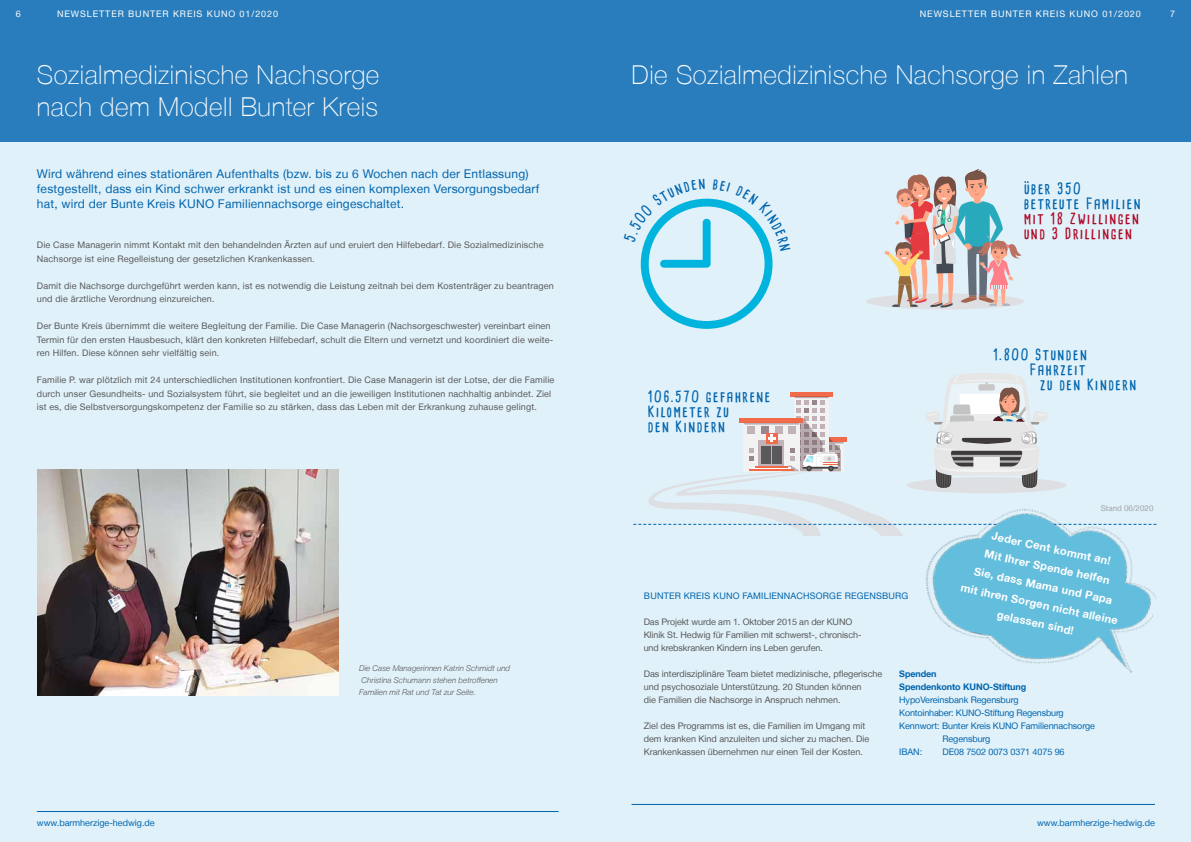
<style>
.page{position:relative;width:1191px;height:842px;background:#fff}
.page>*{position:absolute;margin:0;border:0;box-sizing:border-box;transform-origin:0 0}
.t1{font:100 26px/32px "Helvetica Neue LT";letter-spacing:.02em;color:#fff}
.t2{font:700 15px/15px "Cardenio Modern";letter-spacing:.1em;color:#0064ad}
.t3{font:700 15px/15px "Cardenio Modern";letter-spacing:.1em;color:#b10524}
.t4{font:12px/15px "Helvetica Neue LT";letter-spacing:.02em;color:#0064ad}
.t5{font:700 11.1px/19px "Helvetica Neue LT";color:#fff;text-align:center}
.t6{font:9px/13.5px "Helvetica Neue LT";letter-spacing:.02em;color:#58585a}
.t7{font:9px/13px "Helvetica Neue LT";color:#58585a}
.t8{font:9px "Helvetica Neue LT";letter-spacing:-.01em;color:#0064ad}
.t9{font:9px/13px "Helvetica Neue LT";letter-spacing:-.01em;color:#58585a}
.t10{font:9px "Helvetica Neue LT";letter-spacing:.1em;color:#fff}
.t11{font:700 9px/13px "Helvetica Neue LT";letter-spacing:-.01em;color:#0064ad}
.t12{font:italic 300 8px/12px "Helvetica Neue LT";color:#58585a}
.t13{font:8px "Helvetica Neue LT";color:#a1a2a4}
</style>
<div class="page">
<div style="left:0;top:142px;width:604px;height:700px;background:#e0f1f9"></div>
<hr style="left:37px;top:811px;width:521px;height:1px;background:#0064ad">
<div style="left:0;top:0;width:604px;height:142px;background:#297dbc"></div>
<div style="left:587px;top:142px;width:604px;height:700px;background:#e0f1f9"></div>
<div style="left:587px;top:0;width:604px;height:142px;background:#297dbc"></div>
<hr style="left:631px;top:804px;width:524px;height:1px;background:#0064ad">
<img style="left:37px;top:469px;width:302px;height:226px">
<div style="left:866px;top:293px;width:158px;height:16px;background:#dedfe2;border-radius:50%"></div>
<svg style="left:884px;top:169px;width:138px;height:139px"></svg>
<svg style="left:633px;top:373px;width:414px;height:163px"></svg>
<img style="left:901px;top:471px;width:256px;height:202px">
<svg style="left:640px;top:198px;width:133px;height:131px"></svg>
<p class="t10" style="left:16px;top:9px;width:7px">6</p>
<p class="t10" style="left:57px;top:9px;width:15px">Newsletter</p>
<p class="t10" style="left:128px;top:9px;width:8px">bunter</p>
<p class="t10" style="left:173px;top:9px;width:7px">kreis</p>
<p class="t10" style="left:207px;top:9px;width:8px">kuno</p>
<p class="t10" style="left:240px;top:9px;width:40px">01/2020</p>
<h1 class="t1" style="left:37px;top:58px;width:344px">Sozialmedizinische Nachsorge nach dem Modell Bunter Kreis</h1>
<p class="t4" style="left:37px;top:166px;width:504px">Wird während eines stationären Aufenthalts (bzw. bis zu 6 Wochen nach der Entlassung) festgestellt, dass ein Kind schwer erkrankt ist und es einen komplexen Versorgungsbedarf hat, wird der Bunte Kreis KUNO Familiennachsorge eingeschaltet.</p>
<p class="t6" style="left:37px;top:238px;width:508px">Die Case Managerin nimmt Kontakt mit den behandelnden Ärzten auf und eruiert den Hilfebedarf. Die Sozialmedizinische<br>Nachsorge ist eine Regelleistung der gesetzlichen Krankenkassen.</p>
<p class="t6" style="left:37px;top:278px;width:518px">Damit die Nachsorge durchgeführt werden kann, ist es notwendig die Leistung zeitnah bei dem Kostenträger zu beantragen und die ärztliche Verordnung einzureichen.</p>
<p class="t6" style="left:37px;top:319px;width:518px">Der Bunte Kreis übernimmt die weitere Begleitung der Familie. Die Case Managerin (Nachsorgeschwester) vereinbart einen<br>Termin für den ersten Hausbesuch, klärt den konkreten Hilfebedarf, schult die Eltern und vernetzt und koordiniert die weite&shy;ren Hilfen. Diese können sehr vielfältig sein.</p>
<p class="t6" style="left:37px;top:373px;width:519px">Familie P. war plötzlich mit 24 unterschiedlichen Institutionen konfrontiert. Die Case Managerin ist der Lotse, der die Familie durch unser Gesundheits- und Sozialsystem führt, sie begleitet und an die jeweiligen Institutionen nachhaltig anbindet. Ziel ist es, die Selbstversorgungskompetenz der Familie so zu stärken, dass das Leben mit der Erkrankung zuhause gelingt.</p>
<p class="t8" style="left:37px;top:818px;width:119px">www.barmherzige-hedwig.de</p>
<p class="t12" style="left:359px;top:662px;width:152px">Die Case Managerinnen Katrin Schmidt und<br>Christina Schumann stehen betroffenen<br>Familien mit Rat und Tat zur Seite.</p>
<p class="t10" style="left:920px;top:9px;width:15px">Newsletter</p>
<p class="t10" style="left:991px;top:9px;width:8px">bunter</p>
<p class="t10" style="left:1035px;top:9px;width:7px">kreis</p>
<p class="t10" style="left:1069px;top:9px;width:8px">kuno</p>
<p class="t10" style="left:1102px;top:9px;width:40px">01/2020</p>
<p class="t10" style="left:1170px;top:9px;width:7px">7</p>
<h1 class="t1" style="left:631px;top:58px;width:498px">Die Sozialmedizinische Nachsorge in Zahlen</h1>
<h2 class="t2" style="left:648px;top:389px;width:124px">106.570 gefahrene<br>Kilometer zu<br>den Kindern</h2>
<h2 class="t2" style="left:1024px;top:181px;width:118px">über 350<br>betreute Familien</h2>
<h2 class="t3" style="left:1024px;top:211px;width:116px">mit 18 Zwillingen und 3 Drillingen</h2>
<h2 class="t2" style="left:993px;top:346px;width:95px">1.800 Stunden</h2>
<h2 class="t2" style="left:1029px;top:361px;width:57px">Fahrzeit</h2>
<h2 class="t2" style="left:1040px;top:376px;width:98px">zu den Kindern</h2>
<p class="t13" style="left:1100px;top:503px;width:54px">Stand 06/2020</p>
<p class="t5" style="left:975px;top:522px;width:162px;rotate:12deg">Jeder Cent kommt an!<br>Mit Ihrer Spende helfen<br>Sie, dass Mama und Papa mit ihren Sorgen nicht alleine gelassen sind!</p>
<p class="t8" style="left:644px;top:591px;width:14px">Bunter</p>
<p class="t8" style="left:683px;top:591px;width:13px">Kreis</p>
<p class="t8" style="left:713px;top:591px;width:41px">KUNO Familiennachsorge</p>
<p class="t8" style="left:844px;top:591px;width:14px">Regensburg</p>
<p class="t9" style="left:643px;top:616px;width:219px">Das Projekt wurde am 1. Oktober 2015 an der KUNO<br>Klinik St. Hedwig für Familien mit schwerst-, chronisch&shy;und krebskranken Kindern ins Leben gerufen.</p>
<p class="t7" style="left:643px;top:668px;width:240px">Das interdisziplinäre Team bietet medizinische, pflegerische und psychosoziale Unterstützung. 20 Stunden können<br>die Familien die Nachsorge in Anspruch nehmen.</p>
<p class="t7" style="left:643px;top:720px;width:227px">Ziel des Programms ist es, die Familien im Umgang mit dem kranken Kind anzuleiten und sicher zu machen. Die<br>Krankenkassen übernehmen nur einen Teil der Kosten.</p>
<p class="t11" style="left:899px;top:667px;width:128px">Spenden<br>Spendenkonto KUNO-Stiftung</p>
<p class="t8" style="left:899px;top:695px;width:121px">HypoVereinsbank Regensburg</p>
<p class="t8" style="left:899px;top:708px;width:166px">Kontoinhaber: KUNO-Stiftung Regensburg</p>
<p class="t8" style="left:899px;top:721px;width:197px">Kennwort: Bunter Kreis KUNO Familiennachsorge</p>
<p class="t8" style="left:942px;top:734px;width:49px">Regensburg</p>
<p class="t8" style="left:899px;top:747px;width:24px">IBAN:</p>
<p class="t8" style="left:942px;top:747px;width:124px">DE08 7502 0073 0371 4075 96</p>
<p class="t8" style="left:1037px;top:818px;width:119px">www.barmherzige-hedwig.de</p>
</div>
